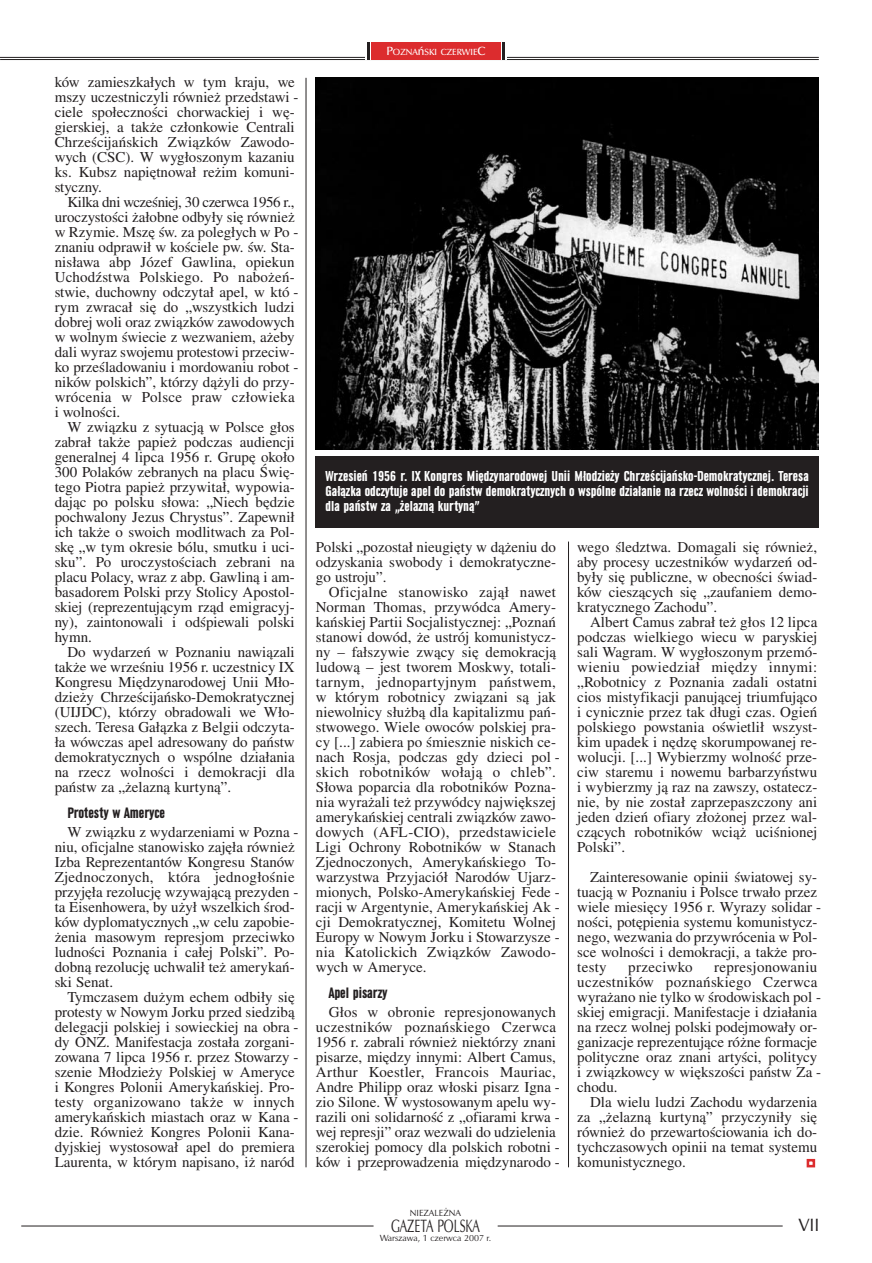
<style>
.page{position:relative;width:872px;height:1263px;background:#fff}
.page>*{position:absolute;margin:0;border:0;box-sizing:border-box;transform-origin:0 0}
.t1{font:18px "Zapf Humanist 601 PL";color:#231f20;scale:.67 1}
.t2{font:18px "Zapf Humanist 601 PL";color:#231f20}
.t3{font:15.75px "URW Grotesk TCE Bol Con";letter-spacing:-.005em;color:#231f20}
.t4{font:15px/15px "Nimbus Rom No 9 LCE";color:#231f20}
.t5{font:15px/15px "URW Grotesk TCE Bol Con";color:#fff;text-align:justify}
.t6{font:15px "Nimbus Rom No 9 LCE";letter-spacing:.02em;color:#231f20}
.t7{font:9px "Zapf Humanist 601 PL";color:#231f20}
.t8{font:600 9px "Zapf Humanist 601 PL";color:#fff}
.s1{font-size:12px}
</style>
<div class="page">
<hr style="left:0;top:57px;width:819px;height:1px;background:#231f20">
<hr style="left:0;top:59px;width:819px;height:1px;background:#231f20">
<hr style="left:497px;top:1226px;width:285px;height:1px;background:#231f20">
<hr style="left:21px;top:1226px;width:352px;height:1px;background:#231f20">
<div style="left:365px;top:43px;width:142px;height:17px;background:#fff"></div>
<div style="left:371px;top:43px;width:130px;height:17px;background:#dc2c2e"></div>
<hr style="left:502px;top:43px;width:3px;height:17px;background:#231f20">
<hr style="left:367px;top:43px;width:3px;height:17px;background:#231f20">
<div style="left:806px;top:1159px;width:9px;height:8px;border:3px solid #dc2c2e"></div>
<img style="left:315px;top:78px;width:503px;height:372px">
<div style="left:315px;top:457px;width:504px;height:71px;background:#231f20"></div>
<hr style="left:306px;top:78px;width:1px;height:1089px;background:#231f20">
<hr style="left:568px;top:541px;width:1px;height:626px;background:#231f20">
<p class="t4" style="left:55px;top:75px;width:245px">ków za miesz ka łych w tym kra ju, we mszy uczest ni czy li rów nież przed sta wi - cie le spo łecz no ści chor wac kiej i wę - gier skiej, a tak że człon ko wie Cen tra li Chrze ści jań skich Związ ków Za wo do - wych (CSC). W wy gło szo nym ka za niu ks. Kubsz na pięt no wał re żim ko mu ni - stycz ny.</p>
<p class="t4" style="left:55px;top:195px;width:245px;text-indent:13px">Kil ka dni wcze śniej, 30 czerw ca 1956 r., uro czy sto ści ża łob ne od by ły się rów nież w Rzy mie. Mszę św. za po le głych w Po - zna niu od pra wił w ko ście le pw. św. Sta - ni sła wa abp Jó zef Gaw li na, opie kun Uchodź stwa Pol skie go. Po na bo żeń - stwie, du chow ny od czy tał apel, w któ - rym zwra cał się do „wszyst kich lu dzi do brej wo li oraz związ ków za wo do wych w wol nym świe cie z we zwa niem, aże by da li wy raz swo je mu pro te sto wi prze ciw - ko prze śla do wa niu i mor do wa niu ro bot - ni ków pol skich”, któ rzy dą ży li do przy - wró ce nia w Pol sce praw czło wie ka i wol no ści.</p>
<p class="t4" style="left:55px;top:420px;width:241px;text-align:justify;text-indent:13px">W związ ku z sy tu acją w Pol sce głos za brał tak że pa pież pod czas au dien cji ge ne ral nej 4 lip ca 1956 r. Gru pę oko ło 300 Po la ków ze bra nych na pla cu Świę - te go Pio tra pa pież przy wi tał, wy po wia - da jąc po pol sku sło wa: „Niech bę dzie po chwa lo ny Je zus Chry stus”. Za pew nił ich tak że o swo ich mo dli twach za Pol - skę „w tym okre sie bó lu, smut ku i uci - sku”. Po uro czy sto ściach ze bra ni na pla cu Po la cy, wraz z abp. Gaw li ną i am - ba sa do rem Pol ski przy Sto li cy Apo stol - skiej (re pre zen tu ją cym rząd emi gra cyj - ny), za in to no wa li i od śpie wa li pol ski hymn.</p>
<p class="t4" style="left:55px;top:645px;width:241px;text-align:justify;text-indent:13px">Do wy da rzeń w Po zna niu na wią za li tak że we wrze śniu 1956 r. uczest ni cy IX Kon gre su Mię dzy na ro do wej Unii Mło - dzie ży Chrze ści jań sko-De mo kra tycz nej (UIJDC), któ rzy ob ra do wa li we Wło - szech. Te re sa Ga łąz ka z Bel gii od czy ta - ła wów czas apel ad re so wa ny do państw de mo kra tycz nych o wspól ne dzia ła nia na rzecz wol no ści i de mo kra cji dla państw za „że la zną kur ty ną”.</p>
<p class="t3" style="left:67px;top:803px;width:99px">Pro te sty w Ame ry ce</p>
<p class="t4" style="left:55px;top:825px;width:245px;text-indent:13px">W związ ku z wy da rze nia mi w Po zna - niu, ofi cjal ne sta no wi sko za ję ła rów nież Izba Re pre zen tan tów Kon gre su Sta nów Zjed no czo nych, któ ra jed no gło śnie przy ję ła re zo lu cję wzy wa ją cą pre zy den - ta Eisen ho we ra, by użył wszel kich środ - ków dy plo ma tycz nych „w ce lu za po bie - że nia ma so wym re pre sjom prze ciw ko lud no ści Po zna nia i ca łej Pol ski”. Po - dob ną re zo lu cję uchwa lił też ame ry kań - ski Se nat.</p>
<p class="t4" style="left:55px;top:990px;width:245px;text-align:center">Tym cza sem du żym echem od bi ły się pro te sty w No wym Jor ku przed sie dzi bą de le ga cji pol skiej i so wiec kiej na ob ra - dy ONZ. Ma ni fe sta cja zo sta ła zor ga ni - zo wa na 7 lip ca 1956 r. przez Sto wa rzy - sze nie Mło dzie ży Pol skiej w Ame ry ce i Kon gres Po lo nii Ame ry kań skiej. Pro - te sty or ga ni zo wa no tak że w in nych ame ry kań skich mia stach oraz w Ka na - dzie. Rów nież Kon gres Po lo nii Ka na - dyj skiej wy sto so wał apel do pre mie ra Lau ren ta, w któ rym na pi sa no, iż na ród</p>
<p class="t8" style="left:386px;top:48px;width:101px"><span class="s1">P</span>OZNA<span class="s1">ƒ</span>SKI CZERWIE<span class="s1">C</span></p>
<p class="t5" style="left:325px;top:468px;width:485px">Wrzesień 1956 r. IX Kongres Międzynarodowej Unii Młodzieży Chrześcijańsko-Demokratycznej. Teresa Gałązka odczytuje apel do państw demokratycznych o wspólne działanie na rzecz wolności i demokracji dla państw za „żelazną kurtyną”</p>
<p class="t4" style="left:316px;top:540px;width:241px;text-align:justify">Pol ski „po zo stał nie ugię ty w dą że niu do od zy ska nia swo bo dy i de mo kra tycz ne - go ustro ju”.</p>
<p class="t4" style="left:316px;top:585px;width:245px;text-indent:13px">Ofi cjal ne sta no wi sko za jął na wet Nor man Tho mas, przy wód ca Ame ry - kań skiej Par tii So cja li stycz nej: „Po znań sta no wi do wód, że ustrój ko mu ni stycz - ny – fał szy wie zwą cy się de mo kra cją lu do wą – jest two rem Mo skwy, to ta li - tar nym, jed no par tyj nym pań stwem, w któ rym ro bot ni cy zwią za ni są jak nie wol ni cy służ bą dla ka pi ta li zmu pań - stwo we go. Wie le owo ców pol skiej pra - cy [...] za bie ra po śmiesz nie ni skich ce - nach Ro sja, pod czas gdy dzie ci pol - skich ro bot ni ków wo ła ją o chleb”.<br>Sło wa po par cia dla ro bot ni ków Po zna - nia wy ra ża li też przy wód cy naj więk szej ame ry kań skiej cen tra li związ ków za wo - do wych (AFL-CIO), przed sta wi cie le Li gi Ochro ny Ro bot ni ków w Sta nach Zjed no czo nych, Ame ry kań skie go To - wa rzy stwa Przy ja ciół Na ro dów Ujarz - mio nych, Pol sko-Ame ry kań skiej Fe de - ra cji w Ar gen ty nie, Ame ry kań skiej Ak - cji De mo kra tycz nej, Ko mi te tu Wol nej Eu ro py w No wym Jor ku i Sto wa rzy sze - nia Ka to lic kich Związ ków Za wo do - wych w Ame ry ce.</p>
<p class="t3" style="left:329px;top:983px;width:60px">Apel pi sa rzy</p>
<p class="t4" style="left:316px;top:1005px;width:245px;text-align:center">Głos w obro nie re pre sjo no wa nych uczest ni ków po znań skie go Czerw ca 1956 r. za bra li rów nież nie któ rzy zna ni pi sa rze, mię dzy in ny mi: Al bert Ca mus, Ar thur Ko estler, Francois Mau riac, Andre Phi lipp oraz wło ski pi sarz Igna - zio Si lo ne. W wy sto so wa nym ape lu wy - ra zi li oni so li dar ność z „ofia ra mi krwa - wej re pre sji” oraz we zwa li do udzie le nia sze ro kiej po mo cy dla pol skich ro bot ni - ków i prze pro wa dze nia mię dzy na ro do -</p>
<p class="t7" style="left:410px;top:1209px;width:53px">NIEZALE˚NA</p>
<p class="t1" style="left:391px;top:1219px;width:134px">GAZETA POLSKA</p>
<p class="t7" style="left:380px;top:1234px;width:113px">Warszawa, 1 czerwca 2007 r.</p>
<p class="t4" style="left:577px;top:540px;width:241px;text-align:justify">we go śledz twa. Do ma ga li się rów nież, aby pro ce sy uczest ni ków wy da rzeń od - by ły się pu blicz ne, w obec no ści świad - ków cie szą cych się „za ufa niem de mo - kra tycz ne go Za cho du”.</p>
<p class="t4" style="left:577px;top:615px;width:241px;text-align:justify;text-indent:13px">Al bert Ca mus za brał też głos 12 lip ca pod czas wiel kie go wie cu w pa ry skiej sa li Wa gram. W wy gło szo nym prze mó - wie niu po wie dział mię dzy in ny mi: „Ro bot ni cy z Po zna nia za da li ostat ni cios mi sty fi ka cji pa nu ją cej trium fu ją co i cy nicz nie przez tak dłu gi czas. Ogień pol skie go po wsta nia oświe tlił wszyst - kim upa dek i nę dzę sko rum po wa nej re - wo lu cji. [...] Wy bierz my wol ność prze - ciw sta re mu i no we mu bar ba rzyń stwu i wy bierz my ją raz na za wszy, osta tecz - nie, by nie zo stał za prze pasz czo ny ani je den dzień ofia ry zło żo nej przez wal - czą cych ro bot ni ków wciąż uci śnio nej Pol ski”.</p>
<p class="t4" style="left:577px;top:870px;width:245px;text-indent:13px">Za in te re so wa nie opi nii świa to wej sy - tu acją w Po zna niu i Pol sce trwa ło przez wie le mie się cy 1956 r. Wy ra zy so li dar - no ści, po tę pie nia sys te mu ko mu ni stycz - ne go, we zwa nia do przy wró ce nia w Pol - sce wol no ści i de mo kra cji, a tak że pro - te sty</p>
<p class="t4" style="left:577px;top:960px;width:245px;text-indent:137px">re pre sjo no wa niu uczest ni ków po znań skie go Czerw ca wy ra ża no nie tyl ko w śro do wi skach pol - skiej emi gra cji. Ma ni fe sta cje i dzia ła nia na rzecz wol nej pol ski po dej mo wa ły or - ga ni za cje re pre zen tu ją ce róż ne for ma cje po li tycz ne oraz zna ni ar ty ści, po li ty cy i związ kow cy w więk szo ści państw Za - cho du.</p>
<p class="t4" style="left:577px;top:1095px;width:241px;text-align:justify;text-indent:13px">Dla wie lu lu dzi Za cho du wy da rze nia za „że la zną kur ty ną” przy czy ni ły się rów nież do prze war to ścio wa nia ich do - tych cza so wych opi nii na te mat sys te mu ko mu ni stycz ne go.</p>
<p class="t6" style="left:628px;top:958px;width:66px">prze ciw ko</p>
<p class="t2" style="left:798px;top:1218px;width:23px">VII</p>
</div>
